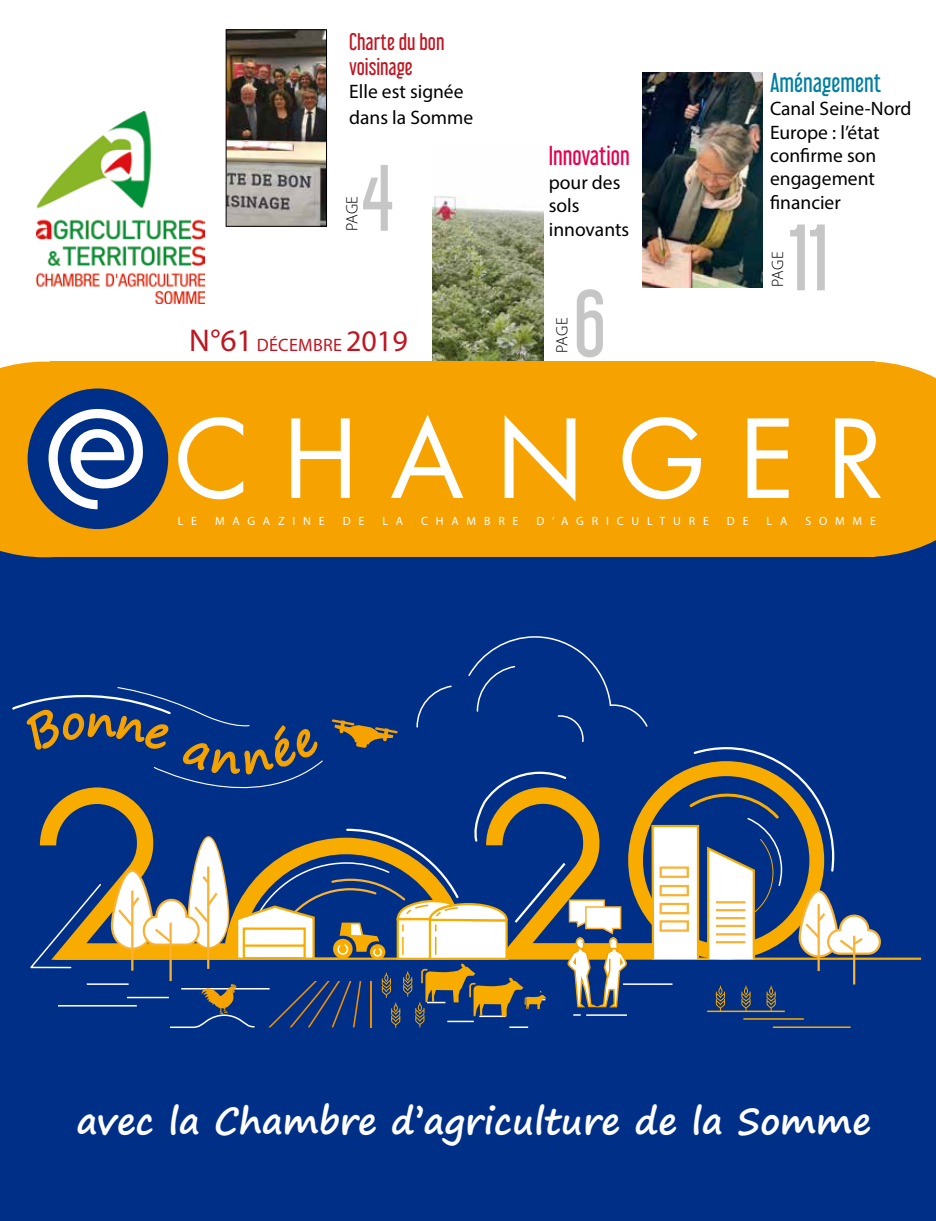
<style>
.page{position:relative;width:936px;height:1221px;background:#fff}
.page>*{position:absolute;margin:0;border:0;box-sizing:border-box;transform-origin:0 0}
.t1{font:84px "Libel Suit Rg";color:#c6c6c6}
.t2{font:700 36px "Segoe Print";color:#fff}
.t3{font:24px "Libel Suit Rg";color:#007fa1}
.t4{font:24px "Libel Suit Rg";color:#e5004e}
.t5{font:21px/25.2px "Libel Suit Rg";color:#be1622}
.t6{font:19.5px/23.4px "Myriad Pro";color:#000}
.t7{font:18px "Myriad Pro";letter-spacing:.02em;color:#be1622}
.t8{font:300 16.5px "Myriad Pro";letter-spacing:.01em;color:#000}
.t9{font:12px "Myriad Pro";letter-spacing:.65em;color:#fff}
.s1{font-size:31.5px}
.s2{font-size:30px}
</style>
<div class="page">
<div style="left:0;top:442px;width:935px;height:778px;background:#002f87"></div>
<img style="left:432px;top:196px;width:111px;height:165px">
<img style="left:642px;top:73px;width:120px;height:214px">
<div style="left:50px;top:361px;width:788px;height:196px;background:#f6a200"></div>
<svg style="left:291px;top:418px;width:59px;height:80px"></svg>
<svg style="left:391px;top:414px;width:72px;height:84px"></svg>
<svg style="left:504px;top:415px;width:71px;height:86px"></svg>
<svg style="left:622px;top:417px;width:79px;height:82px"></svg>
<svg style="left:747px;top:361px;width:188px;height:196px"></svg>
<img style="left:36px;top:111px;width:168px;height:192px">
<img style="left:228px;top:32px;width:97px;height:192px">
<div style="left:226px;top:30px;width:101px;height:196px;border:1px solid #000"></div>
<hr style="left:753px;top:957px;width:168px;height:2px;background:#f8ac00">
<svg style="left:0;top:361px;width:243px;height:196px"></svg>
<svg style="left:12px;top:636px;width:870px;height:392px"></svg>
<p class="t5" style="left:349px;top:27px;width:97px">Charte du bon voisinage</p>
<p class="t6" style="left:349px;top:79px;width:125px;line-height:25.2px">Elle est signée dans la Somme</p>
<h1 class="t1" style="left:361px;top:129px;width:34px">4</h1>
<p class="t8" style="left:342px;top:231px;width:37px;rotate:-90deg">PAGE</p>
<p class="t7" style="left:189px;top:333px;width:220px"><span class="s1">N°61</span> DÉCEMBRE <span class="s2">2019</span></p>
<p class="t4" style="left:549px;top:136px;width:82px">Innovation</p>
<p class="t6" style="left:549px;top:170px;width:82px">pour des sols innovants</p>
<p class="t8" style="left:552px;top:352px;width:37px;rotate:-90deg">PAGE</p>
<h1 class="t1" style="left:573px;top:255px;width:35px">6</h1>
<p class="t3" style="left:770px;top:63px;width:113px">Aménagement</p>
<p class="t6" style="left:770px;top:96px;width:143px">Canal Seine-Nord<br>Europe : l’état confirme son engagement financier</p>
<h1 class="t1" style="left:788px;top:189px;width:41px">11</h1>
<p class="t8" style="left:767px;top:286px;width:37px;rotate:-90deg">PAGE</p>
<p class="t9" style="left:178px;top:514px;width:21px">L E</p>
<p class="t9" style="left:215px;top:514px;width:111px">MAGAZINE</p>
<p class="t9" style="left:343px;top:514px;width:23px">D E</p>
<p class="t9" style="left:382px;top:514px;width:22px">L A</p>
<p class="t9" style="left:421px;top:514px;width:99px">CHAMBRE</p>
<p class="t9" style="left:536px;top:514px;width:174px">D’AGRICULTURE</p>
<p class="t9" style="left:727px;top:514px;width:23px">D E</p>
<p class="t9" style="left:766px;top:514px;width:22px">L A</p>
<p class="t9" style="left:805px;top:514px;width:72px">SOMME</p>
<h2 class="t2" style="left:77px;top:1087px;width:795px">avec la Chambre d’agriculture de la Somme</h2>
</div>
